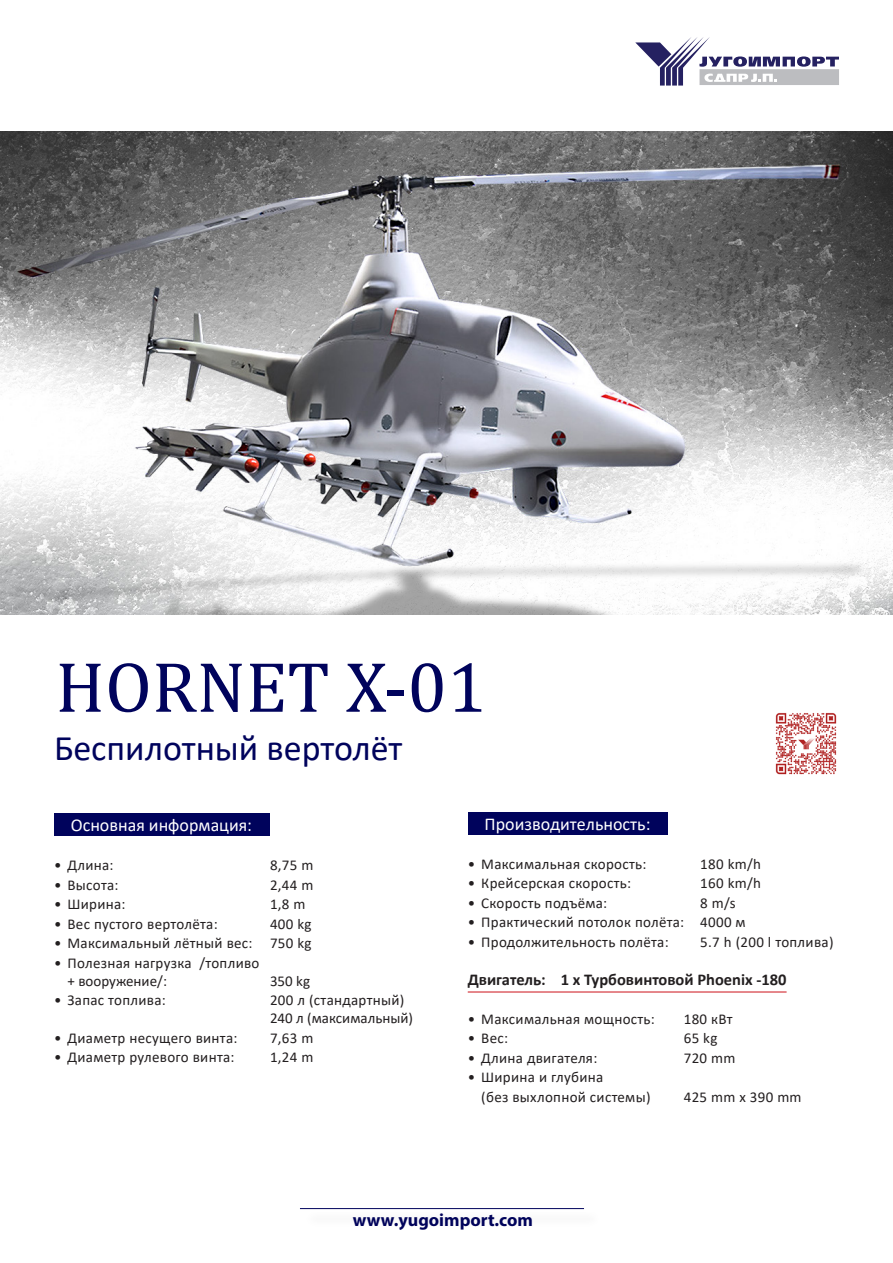
<style>
.page{position:relative;width:893px;height:1263px;background:#fff}
.page>*{position:absolute;margin:0;border:0;box-sizing:border-box;transform-origin:0 0}
.Naslov{font:72px "Cambria";color:#00035c}
.Podnaslov{font:36px "Calibri";color:#00035c}
.Mali_naslov_sa_plavo{font:18px "Calibri";color:#fff}
.t1{font:700 18px "Myriad Pro";color:#00035c}
.mali_podnaslov{font:700 16.5px "Calibri";color:#231f20}
.Text{font:15px/19.5px "Calibri";letter-spacing:.02em;color:#231f20}
.Text-2{font:15px "Calibri";color:#231f20}
</style>
<div class="page">
<svg style="left:635px;top:37px;width:204px;height:48px"></svg>
<hr style="left:300px;top:1208px;width:284px;height:1px;background:#00035c">
<div style="left:54px;top:813px;width:215px;height:23px;background:#00035c"></div>
<div style="left:468px;top:812px;width:199px;height:22px;background:#00035c"></div>
<hr style="left:468px;top:991px;width:319px;height:1px;background:#d1232a">
<img style="left:775px;top:713px;width:62px;height:62px">
<img style="left:0;top:131px;width:893px;height:483px">
<p class="Naslov" style="left:56px;top:645px;width:433px">HORNET X-01</p>
<p class="Podnaslov" style="left:54px;top:723px;width:350px">Беспилотный вертолёт</p>
<p class="Mali_naslov_sa_plavo" style="left:71px;top:813px;width:183px">Основная информация:</p>
<p class="Text" style="left:54px;top:855px;width:61px">• Длина:</p>
<p class="Text" style="left:270px;top:855px;width:45px">8,75 m</p>
<p class="Text" style="left:54px;top:874px;width:66px">• Высота:</p>
<p class="Text" style="left:270px;top:874px;width:45px">2,44 m</p>
<p class="Text" style="left:54px;top:894px;width:73px">• Ширина:</p>
<p class="Text" style="left:270px;top:894px;width:37px">1,8 m</p>
<p class="Text" style="left:54px;top:913px;width:165px">• Вес пустого вертолёта:</p>
<p class="Text" style="left:270px;top:913px;width:43px">400 kg</p>
<p class="Text" style="left:54px;top:933px;width:259px">• Максимальный лётный вес: 750 kg</p>
<p class="Text" style="left:54px;top:952px;width:207px">• Полезная нагрузка /топливо</p>
<p class="Text-2" style="left:68px;top:970px;width:101px">+ вооружение/:</p>
<p class="Text" style="left:270px;top:970px;width:42px">350 kg</p>
<p class="Text" style="left:54px;top:990px;width:113px">• Запас топлива:</p>
<p class="Text" style="left:270px;top:990px;width:136px">200 л (стандартный)</p>
<p class="Text-2" style="left:270px;top:1008px;width:145px">240 л (максимальный)</p>
<p class="Text" style="left:54px;top:1027px;width:185px">• Диаметр несущего винта:</p>
<p class="Text" style="left:270px;top:1027px;width:45px">7,63 m</p>
<p class="Text" style="left:54px;top:1047px;width:182px">• Диаметр рулевого винта:</p>
<p class="Text" style="left:270px;top:1047px;width:45px">1,24 m</p>
<p class="Mali_naslov_sa_plavo" style="left:485px;top:811px;width:167px">Производительность:</p>
<p class="Text" style="left:468px;top:853px;width:180px">• Максимальная скорость:</p>
<p class="Text" style="left:700px;top:853px;width:62px">180 km/h</p>
<p class="Text" style="left:468px;top:873px;width:165px">• Крейсерская скорость:</p>
<p class="Text" style="left:700px;top:873px;width:62px">160 km/h</p>
<p class="Text" style="left:468px;top:892px;width:141px">• Скорость подъёма:</p>
<p class="Text" style="left:700px;top:892px;width:37px">8 m/s</p>
<p class="Text" style="left:468px;top:912px;width:279px">• Практический потолок полёта: 4000 м</p>
<p class="Text" style="left:468px;top:931px;width:202px">• Продолжительность полёта:</p>
<p class="Text" style="left:700px;top:931px;width:135px">5.7 h (200 l топлива)</p>
<p class="mali_podnaslov" style="left:468px;top:967px;width:320px">Двигатель: 1 x Турбовинтовой Phoenix -180</p>
<p class="Text" style="left:468px;top:1009px;width:189px">• Максимальная мощность:</p>
<p class="Text" style="left:684px;top:1009px;width:50px">180 кВт</p>
<p class="Text" style="left:468px;top:1028px;width:42px">• Вес:</p>
<p class="Text" style="left:684px;top:1028px;width:35px">65 kg</p>
<p class="Text" style="left:468px;top:1048px;width:131px">• Длина двигателя:</p>
<p class="Text" style="left:684px;top:1048px;width:53px">720 mm</p>
<p class="Text" style="left:481px;top:1067px;width:171px;text-indent:-14px">• Ширина и глубина<br>(без выхлопной системы)</p>
<p class="Text" style="left:684px;top:1087px;width:119px">425 mm x 390 mm</p>
<p class="t1" style="left:353px;top:1208px;width:182px">www.yugoimport.com</p>
</div>
